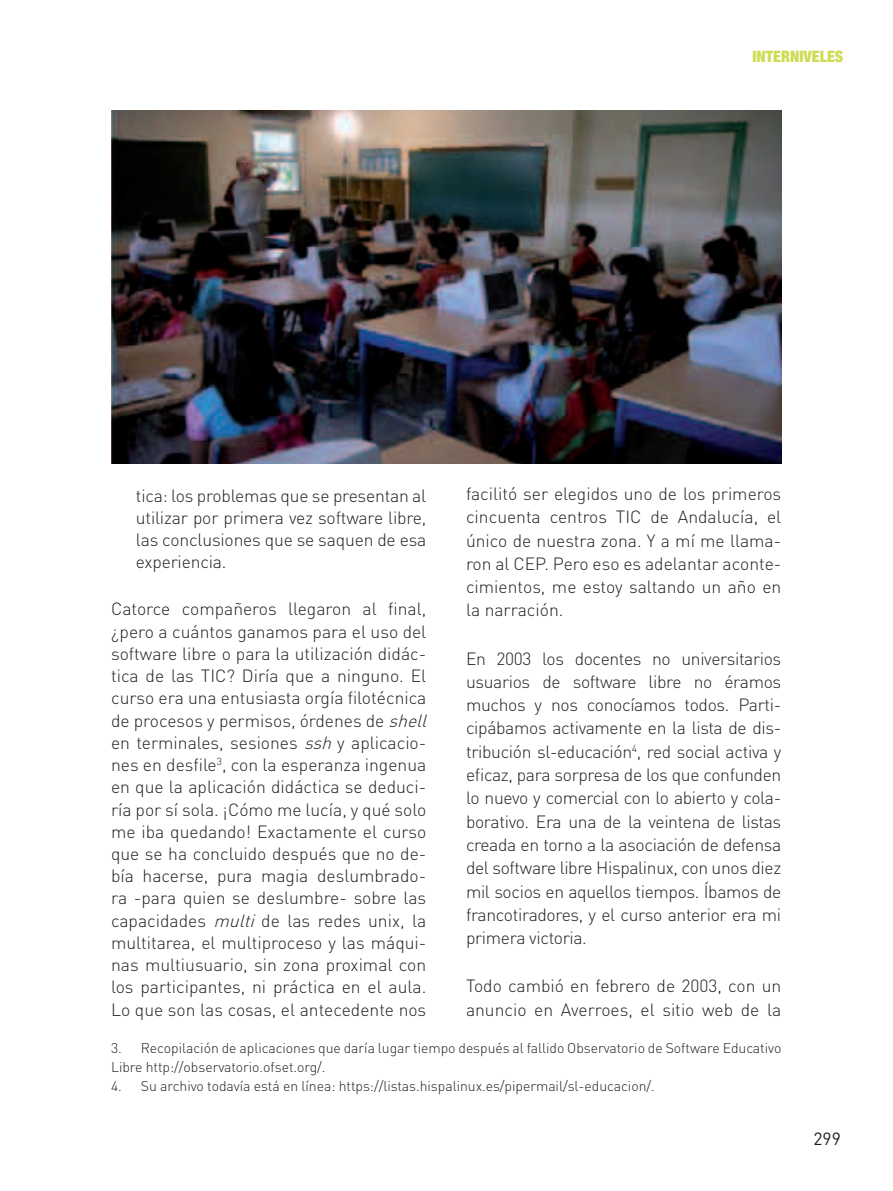
<style>
.page{position:relative;width:893px;height:1191px;background:#fff}
.page>*{position:absolute;margin:0;border:0;box-sizing:border-box;transform-origin:0 0}
.t1{font:300 17.5px/22.2px "DIN";color:#231f20;text-align:justify}
.t2{font:17.5px "DIN";color:#231f20}
.t3{font:900 condensed 15.75px "Helvetica Neue";color:#cedc53}
.t4{font:300 14px/19.2px "DIN";letter-spacing:-.005em;color:#231f20}
.s1{font-style:italic}
</style>
<div class="page">
<img style="left:111px;top:110px;width:670px;height:354px">
<p class="t3" style="left:752px;top:50px;width:92px">INTERNIVELES</p>
<p class="t1" style="left:466px;top:484px;width:317px;line-height:23.3px">facilitó ser elegidos uno de los primeros cincuenta centros TIC de Andalucía, el único de nuestra zona. Y a mí me llama&shy;ron al CEP. Pero eso es adelantar aconte&shy;cimientos, me estoy saltando un año en la narración.</p>
<p class="t1" style="left:466px;top:648px;width:317px;line-height:23.3px">En 2003 los docentes no universitarios usuarios de software libre no éramos muchos y nos conocíamos todos. Parti&shy;cipábamos activamente en la lista de dis&shy;tribución sl-educación<sup>4</sup>, red social activa y eficaz, para sorpresa de los que confunden lo nuevo y comercial con lo abierto y cola&shy;borativo. Era una de la veintena de listas creada en torno a la asociación de defensa del software libre Hispalinux, con unos diez mil socios en aquellos tiempos. Íb amos de francotiradores, y el curso anterior era mi primera victoria.</p>
<p class="t1" style="left:466px;top:976px;width:317px;line-height:23.3px">Todo cambió en febrero de 2003, con un anuncio en Averroes, el sitio web de la</p>
<p class="t1" style="left:136px;top:486px;width:292px">tica: los problemas que se presentan al utilizar por primera vez software libre, las conclusiones que se saquen de esa experiencia.</p>
<p class="t1" style="left:111px;top:600px;width:321px;text-align:left">Catorce compañeros llegaron al final, ¿pero a cuántos ganamos para el uso del software libre o para la utilización didác&shy;tica de las TIC? Diría que a ninguno. El curso era una entusiasta orgía filotécnica de procesos y permisos, órdenes de <span class="s1">shell </span>en terminales, sesiones <span class="s1">ssh</span> y aplicacio&shy;nes en desfile<sup>3</sup>, con la esperanza ingenua en que la aplicación didáctica se deduci&shy;ría por sí sola. ¡Cómo me lucía, y qué solo me iba quedando! Exactamente el curso que se ha concluido después que no de&shy;bía hacerse, pura magia deslumbrado&shy;ra -para quien se deslumbre- sobre las capacidades <span class="s1">multi</span> de las redes unix, la multitarea, el multiproceso y las máqui&shy;nas multiusuario, sin zona proximal con los participantes, ni práctica en el aula.<br>Lo que son las cosas, el antecedente nos</p>
<p class="t4" style="left:111px;top:1039px;width:671px">3. Recopilación de aplicaciones que daría lugar tiempo después al fallido Observatorio de Software Educativo<br>Libre http://observatorio.ofset.org/.</p>
<p class="t4" style="left:111px;top:1078px;width:545px">4. Su archivo todavía está en línea: https://listas.hispalinux.es/pipermail/sl-educacion/.</p>
<p class="t2" style="left:813px;top:1131px;width:29px">299</p>
</div>
